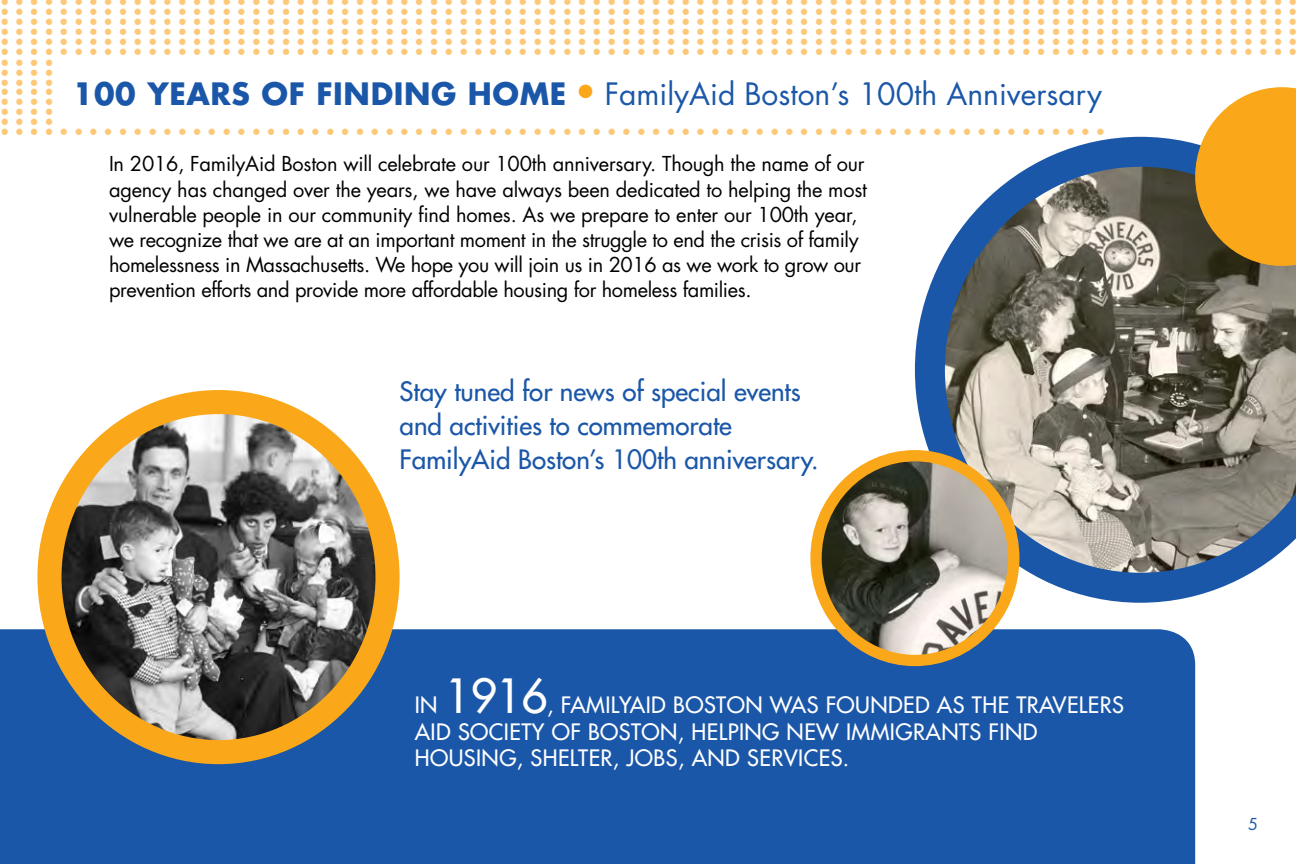
<style>
.page{position:relative;width:1296px;height:864px;background:#fff}
.page>*{position:absolute;margin:0;border:0;box-sizing:border-box;transform-origin:0 0}
.t1{font:30px "Futura";color:#1b57a8}
.t2{font:26px/34px "Futura";color:#1b57a8}
.t3{font:24px "Minion Pro";color:#fec879}
.t4{font:22px/26.6px "Futura";letter-spacing:.02em;color:#fff}
.t5{font:20px/25.2px "Futura";letter-spacing:-.01em;color:#000}
.t6{font:16px "Futura";color:#1b57a8}
.s1{font-weight:700}
.s2{font-weight:300;font-stretch:condensed;font-size:36px;color:#faa81a}
.s3{font-size:46px}
</style>
<div class="page">
<div style="left:0;top:629px;width:1195px;height:235px;background:#1b57a8"></div>
<svg style="left:915px;top:137px;width:381px;height:466px;background:#878c90"></svg>
<img style="left:817px;top:456px;width:197px;height:204px">
<div style="left:810px;top:450px;width:209px;height:216px;border:11px solid #faa81a;border-radius:50%"></div>
<svg style="left:1195px;top:87px;width:101px;height:179px;background:#e7a430"></svg>
<img style="left:49px;top:402px;width:339px;height:350px">
<div style="left:37px;top:390px;width:363px;height:374px;border:24px solid #faa81a;border-radius:50%"></div>
<p class="t3" style="left:0;top:-16px;width:1299px">• • • • • • • • • • • • • • • • • • • • • • • • • • • • • • • • • • • • • • • • • • • • • • • • • • • • • • • • • • • • • • • • • • • • • • • • • • • • • • • • • • • • • • • •</p>
<p class="t3" style="left:0;top:-6px;width:1299px">• • • • • • • • • • • • • • • • • • • • • • • • • • • • • • • • • • • • • • • • • • • • • • • • • • • • • • • • • • • • • • • • • • • • • • • • • • • • • • • • • • • • • • • •</p>
<p class="t3" style="left:0;top:4px;width:1299px">• • • • • • • • • • • • • • • • • • • • • • • • • • • • • • • • • • • • • • • • • • • • • • • • • • • • • • • • • • • • • • • • • • • • • • • • • • • • • • • • • • • • • • • •</p>
<p class="t3" style="left:0;top:14px;width:1299px">• • • • • • • • • • • • • • • • • • • • • • • • • • • • • • • • • • • • • • • • • • • • • • • • • • • • • • • • • • • • • • • • • • • • • • • • • • • • • • • • • • • • • • • •</p>
<p class="t3" style="left:0;top:24px;width:1299px">• • • • • • • • • • • • • • • • • • • • • • • • • • • • • • • • • • • • • • • • • • • • • • • • • • • • • • • • • • • • • • • • • • • • • • • • • • • • • • • • • • • • • • • •</p>
<p class="t3" style="left:0;top:34px;width:1299px">• • • • • • • • • • • • • • • • • • • • • • • • • • • • • • • • • • • • • • • • • • • • • • • • • • • • • • • • • • • • • • • • • • • • • • • • • • • • • • • • • • • • • • • •</p>
<p class="t3" style="left:0;top:44px;width:55px">• • • •</p>
<p class="t3" style="left:0;top:54px;width:55px">• • • •</p>
<p class="t3" style="left:0;top:64px;width:55px">• • • •</p>
<p class="t3" style="left:0;top:74px;width:55px">• • • •</p>
<p class="t3" style="left:0;top:84px;width:55px">• • • •</p>
<p class="t3" style="left:0;top:94px;width:55px">• • • •</p>
<p class="t3" style="left:0;top:104px;width:55px">• • • •</p>
<p class="t3" style="left:0;top:114px;width:1107px">• • • • • • • • • • • • • • • • • • • • • • • • • • • • • • • • • • • • • • • • • • • • • • • • • • • • • • • • • • • • • • • • • • • • • • • • • • •</p>
<p class="t1" style="left:73px;top:73px;width:1031px"><span class="s1">100 YEARS OF FINDING HOME</span> <span class="s2">•</span> FamilyAid Boston’s 100th Anniversary</p>
<p class="t5" style="left:109px;top:151px;width:760px">In 2016, FamilyAid Boston will celebrate our 100th anniversary. Though the name of our agency has changed over the years, we have always been dedicated to helping the most vulnerable people in our community find homes. As we prepare to enter our 100th year, we recognize that we are at an important moment in the struggle to end the crisis of family homelessness in Massachusetts. We hope you will join us in 2016 as we work to grow our prevention efforts and provide more affordable housing for homeless families.</p>
<p class="t2" style="left:400px;top:374px;width:421px">Stay tuned for news of special events and activities to commemorate<br>FamilyAid Boston’s 100th anniversary.</p>
<p class="t4" style="left:415px;top:691px;width:711px">IN <span class="s3">1916</span>, FAMILYAID BOSTON WAS FOUNDED AS THE TRAVELERS<br>AID SOCIETY OF BOSTON, HELPING NEW IMMIGRANTS FIND<br>HOUSING, SHELTER, JOBS, AND SERVICES.</p>
<p class="t6" style="left:1248px;top:813px;width:11px">5</p>
</div>
